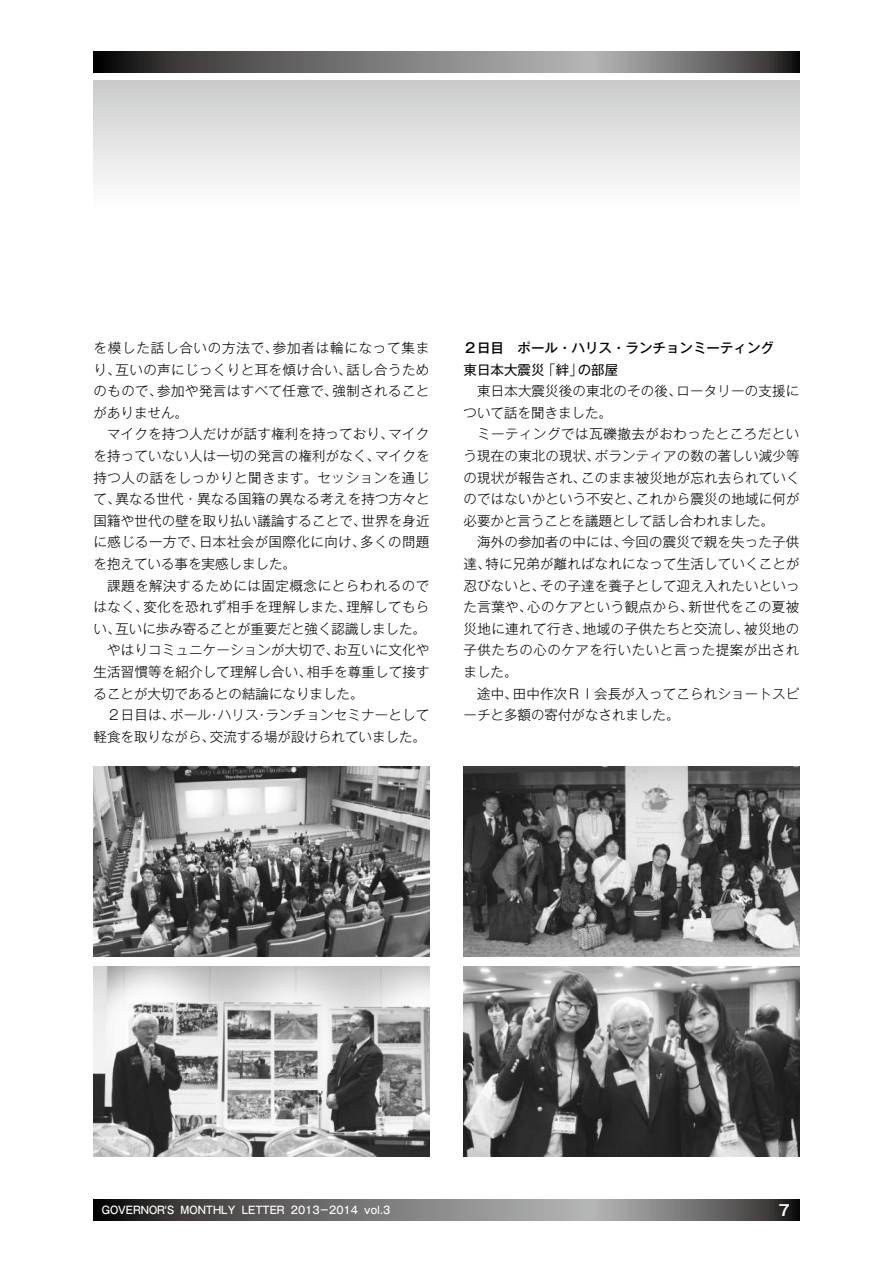
<style>
.page{position:relative;width:893px;height:1263px;background:#fff}
.page>*{position:absolute;margin:0;border:0;box-sizing:border-box;transform-origin:0 0}
.t1{font:700 15px "Gothic MB101 Pr 6 N De";color:#fff}
.t2{font:300 13.5px/21.6px "Gothic MB101 Pr 6 N";letter-spacing:.01em;color:#000}
.t3{font:500 10.5px "Gothic MB101 Pr 6 N";color:#fff;scale:.9 1}
.s1{font-weight:500}
.s2{font-weight:400}
</style>
<div class="page">
<div style="left:94px;top:81px;width:705px;height:132px;background:linear-gradient(to bottom,#cbcbcc,#fff)"></div>
<img style="left:94px;top:766px;width:335px;height:190px">
<img style="left:464px;top:766px;width:335px;height:190px">
<img style="left:94px;top:967px;width:335px;height:190px">
<img style="left:464px;top:967px;width:335px;height:190px">
<svg style="left:94px;top:51px;width:705px;height:21px;background:#6d6c6c"></svg>
<svg style="left:94px;top:1199px;width:705px;height:21px;background:#6d6c6c"></svg>
<p class="t2" style="left:94px;top:336px;width:338px">を模した話し合いの方法で、参加者は輪になって集まり、互いの声にじっくりと耳を傾け合い、話し合うためのもので、参加や発言はすべて任意で、強制されることがありません。<br>　マイクを持つ人だけが話す権利を持っており、マイクを持っていない人は一切の発言の権利がなく、マイクを持つ人の話をしっかりと聞きます。セッションを通じて、異なる世代・異なる国籍の異なる考えを持つ方々と国籍や世代の壁を取り払い議論することで、世界を身近に感じる一方で、日本社会が国際化に向け、多くの問題を抱えている事を実感しました。<br>　課題を解決するためには固定概念にとらわれるのではなく、変化を恐れず相手を理解しまた、理解してもらい、互いに歩み寄ることが重要だと強く認識しました。　やはりコミュニケーションが大切で、お互いに文化や生活習慣等を紹介して理解し合い、相手を尊重して接することが大切であるとの結論になりました。<br>　２日目は、ポール・ハリス・ランチョンセミナーとして軽食を取りながら、交流する場が設けられていました。</p>
<p class="t2" style="left:463px;top:336px;width:338px"><span class="s1">２日目　ポール・ハリス・ランチョンミーティング<br></span><span class="s2">東日本大震災</span>「<span class="s2">絆</span>」<span class="s2">の部屋<br></span>　東日本大震災後の東北のその後、ロータリーの支援について話を聞きました。<br>　ミーティングでは瓦礫撤去がおわったところだという現在の東北の現状、ボランティアの数の著しい減少等の現状が報告され、このまま被災地が忘れ去られていくのではないかという不安と、これから震災の地域に何が必要かと言うことを議題として話し合われました。<br>　海外の参加者の中には、今回の震災で親を失った子供達、特に兄弟が離ればなれになって生活していくことが忍びないと、その子達を養子として迎え入れたいといった言葉や、心のケアという観点から、新世代をこの夏被災地に連れて行き、地域の子供たちと交流し、被災地の子供たちの心のケアを行いたいと言った提案が出されました。<br>　途中、田中作次ＲＩ会長が入ってこられショートスピーチと多額の寄付がなされました。</p>
<p class="t3" style="left:102px;top:1201px;width:322px">GOVERNOR'S MONTHLY LETTER 2013－2014 vol.3</p>
<p class="t1" style="left:777px;top:1198px;width:16px">７</p>
</div>
